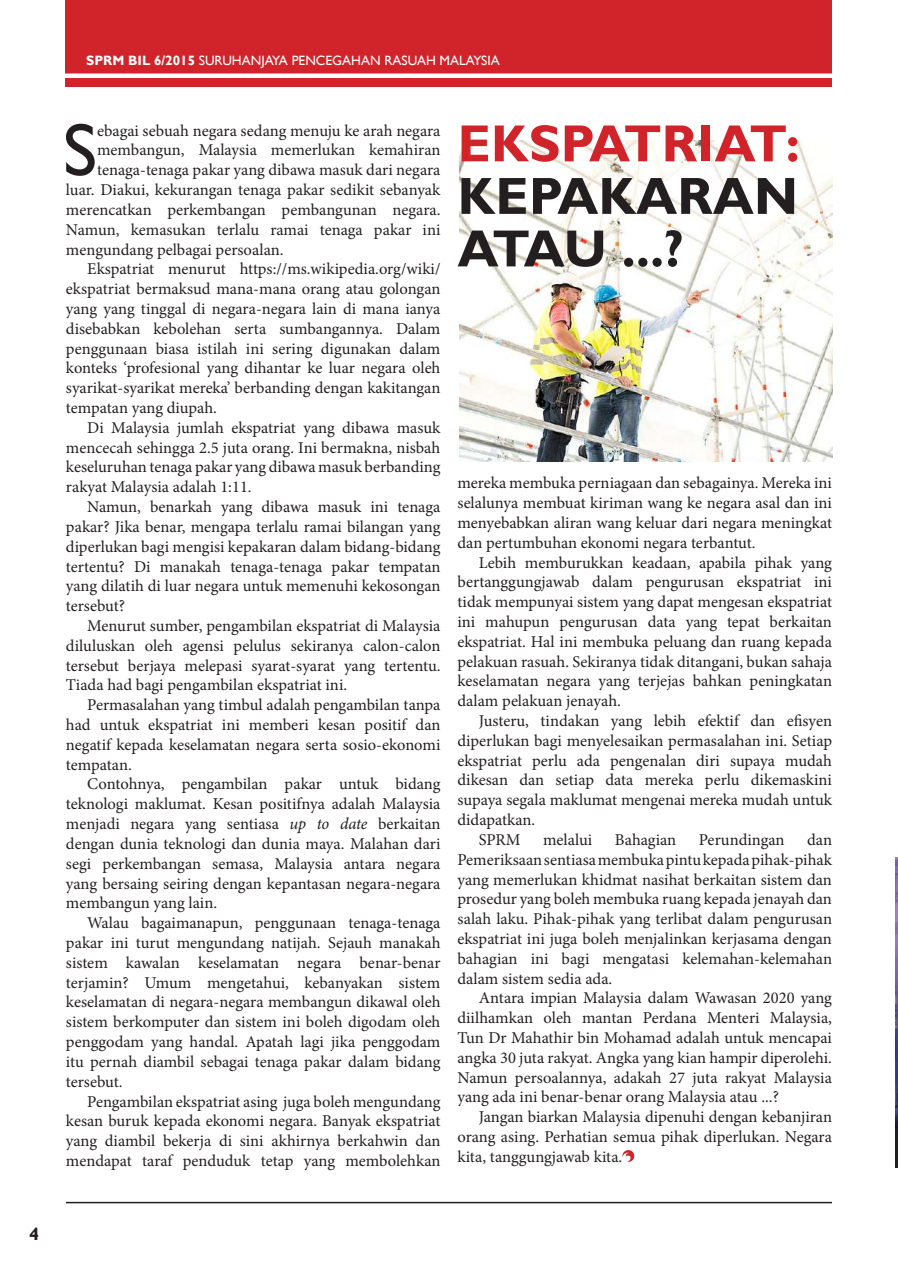
<style>
.page{position:relative;width:898px;height:1268px;background:#fff}
.page>*{position:absolute;margin:0;border:0;box-sizing:border-box;transform-origin:0 0}
.t1{font:74.55px "Gill Sans";color:#231f20}
.t2{font:700 52.5px/52.5px "Gill Sans";color:#231f20}
.t3{font:700 52.5px "Gill Sans";color:#d1232a}
.t4{font:700 18px "Gill Sans";color:#231f20}
.t5{font:16.5px/19.8px "Minion Pro";color:#231f20;text-align:justify}
.t6{font:13.5px "Gill Sans";color:#fff}
.s1{font-weight:700}
.s2{font-style:italic}
</style>
<div class="page">
<hr style="left:66px;top:1201px;width:765px;height:1px;background:#231f20">
<div style="left:66px;top:0;width:765px;height:86px;background:#d1232a"></div>
<div style="left:65px;top:73px;width:767px;height:5px;background:#fff"></div>
<img style="left:459px;top:140px;width:372px;height:321px">
<svg style="left:622px;top:1150px;width:12px;height:11px"></svg>
<img style="left:895px;top:857px;width:2px;height:271px">
<hr style="left:895px;top:1128px;width:2px;height:39px;background:#231f20">
<p class="t4" style="left:29px;top:1222px;width:11px">4</p>
<p class="t6" style="left:86px;top:52px;width:415px"><span class="s1">SPRM BIL 6/2015</span> SURUHANJAYA PENCEGAHAN RASUAH MALAYSIA</p>
<h1 class="t1" style="left:63px;top:107px;width:36px">S</h1>
<p class="t5" style="left:97px;top:120px;width:345px">ebagai sebuah negara sedang menuju ke arah negara</p>
<p class="t5" style="left:97px;top:140px;width:345px">membangun, Malaysia memerlukan kemahiran</p>
<p class="t5" style="left:97px;top:160px;width:345px">tenaga-tenaga pakar yang dibawa masuk dari negara</p>
<p class="t5" style="left:66px;top:180px;width:376px">luar. Diakui, kekurangan tenaga pakar sedikit sebanyak</p>
<p class="t5" style="left:66px;top:200px;width:376px">merencatkan perkembangan pembangunan negara.</p>
<p class="t5" style="left:66px;top:219px;width:376px">Namun, kemasukan terlalu ramai tenaga pakar ini</p>
<p class="t5" style="left:66px;top:239px;width:219px">mengundang pelbagai persoalan.</p>
<p class="t5" style="left:87px;top:259px;width:354px">Ekspatriat menurut https://ms.wikipedia.org/wiki/</p>
<p class="t5" style="left:66px;top:279px;width:376px">ekspatriat bermaksud mana-mana orang atau golongan</p>
<p class="t5" style="left:66px;top:299px;width:376px">yang yang tinggal di negara-negara lain di mana ianya</p>
<p class="t5" style="left:66px;top:318px;width:376px">disebabkan kebolehan serta sumbangannya. Dalam</p>
<p class="t5" style="left:66px;top:338px;width:376px">penggunaan biasa istilah ini sering digunakan dalam</p>
<p class="t5" style="left:66px;top:358px;width:376px">konteks ‘profesional yang dihantar ke luar negara oleh</p>
<p class="t5" style="left:66px;top:378px;width:376px">syarikat-syarikat mereka’ berbanding dengan kakitangan</p>
<p class="t5" style="left:66px;top:398px;width:152px">tempatan yang diupah.</p>
<p class="t5" style="left:87px;top:417px;width:354px">Di Malaysia jumlah ekspatriat yang dibawa masuk</p>
<p class="t5" style="left:66px;top:437px;width:376px">mencecah sehingga 2.5 juta orang. Ini bermakna, nisbah</p>
<p class="t5" style="left:66px;top:457px;width:376px">keseluruhan tenaga pakar yang dibawa masuk berbanding</p>
<p class="t5" style="left:66px;top:477px;width:187px">rakyat Malaysia adalah 1:11.</p>
<p class="t5" style="left:87px;top:497px;width:354px">Namun, benarkah yang dibawa masuk ini tenaga</p>
<p class="t5" style="left:66px;top:516px;width:376px">pakar? Jika benar, mengapa terlalu ramai bilangan yang</p>
<p class="t5" style="left:66px;top:536px;width:376px">diperlukan bagi mengisi kepakaran dalam bidang-bidang</p>
<p class="t5" style="left:66px;top:556px;width:376px">tertentu? Di manakah tenaga-tenaga pakar tempatan</p>
<p class="t5" style="left:66px;top:576px;width:376px">yang dilatih di luar negara untuk memenuhi kekosongan</p>
<p class="t5" style="left:66px;top:596px;width:61px">tersebut?</p>
<p class="t5" style="left:87px;top:615px;width:354px">Menurut sumber, pengambilan ekspatriat di Malaysia</p>
<p class="t5" style="left:66px;top:635px;width:376px">diluluskan oleh agensi pelulus sekiranya calon-calon</p>
<p class="t5" style="left:66px;top:655px;width:376px">tersebut berjaya melepasi syarat-syarat yang tertentu.</p>
<p class="t5" style="left:66px;top:675px;width:282px">Tiada had bagi pengambilan ekspatriat ini.</p>
<p class="t5" style="left:87px;top:695px;width:354px">Permasalahan yang timbul adalah pengambilan tanpa</p>
<p class="t5" style="left:66px;top:714px;width:376px">had untuk ekspatriat ini memberi kesan positif dan</p>
<p class="t5" style="left:66px;top:734px;width:376px">negatif kepada keselamatan negara serta sosio-ekonomi</p>
<p class="t5" style="left:66px;top:754px;width:67px">tempatan.</p>
<p class="t5" style="left:87px;top:774px;width:354px">Contohnya, pengambilan pakar untuk bidang</p>
<p class="t5" style="left:66px;top:794px;width:376px">teknologi maklumat. Kesan positifnya adalah Malaysia</p>
<p class="t5" style="left:66px;top:813px;width:376px">menjadi negara yang sentiasa <span class="s2">up to date</span> berkaitan</p>
<p class="t5" style="left:66px;top:833px;width:376px">dengan dunia teknologi dan dunia maya. Malahan dari</p>
<p class="t5" style="left:66px;top:853px;width:376px">segi perkembangan semasa, Malaysia antara negara</p>
<p class="t5" style="left:66px;top:873px;width:376px">yang bersaing seiring dengan kepantasan negara-negara</p>
<p class="t5" style="left:66px;top:893px;width:153px">membangun yang lain.</p>
<p class="t5" style="left:87px;top:912px;width:354px">Walau bagaimanapun, penggunaan tenaga-tenaga</p>
<p class="t5" style="left:66px;top:932px;width:376px">pakar ini turut mengundang natijah. Sejauh manakah</p>
<p class="t5" style="left:66px;top:952px;width:376px">sistem kawalan keselamatan negara benar-benar</p>
<p class="t5" style="left:66px;top:972px;width:376px">terjamin? Umum mengetahui, kebanyakan sistem</p>
<p class="t5" style="left:66px;top:992px;width:376px">keselamatan di negara-negara membangun dikawal oleh</p>
<p class="t5" style="left:66px;top:1011px;width:376px">sistem berkomputer dan sistem ini boleh digodam oleh</p>
<p class="t5" style="left:66px;top:1031px;width:376px">penggodam yang handal. Apatah lagi jika penggodam</p>
<p class="t5" style="left:66px;top:1051px;width:376px">itu pernah diambil sebagai tenaga pakar dalam bidang</p>
<p class="t5" style="left:66px;top:1071px;width:58px">tersebut.</p>
<p class="t5" style="left:87px;top:1091px;width:354px">Pengambilan ekspatriat asing juga boleh mengundang</p>
<p class="t5" style="left:66px;top:1110px;width:376px">kesan buruk kepada ekonomi negara. Banyak ekspatriat</p>
<p class="t5" style="left:66px;top:1130px;width:376px">yang diambil bekerja di sini akhirnya berkahwin dan</p>
<p class="t5" style="left:66px;top:1150px;width:376px">mendapat taraf penduduk tetap yang membolehkan</p>
<h2 class="t3" style="left:457px;top:112px;width:344px">EKSPATRIAT:</h2>
<h2 class="t2" style="left:457px;top:171px;width:342px">KEPAKARAN<br>ATAU ...?</h2>
<p class="t5" style="left:457px;top:473px;width:376px">mereka membuka perniagaan dan sebagainya. Mereka ini selalunya membuat kiriman wang ke negara asal dan ini menyebabkan aliran wang keluar dari negara meningkat dan pertumbuhan ekonomi negara terbantut.</p>
<p class="t5" style="left:457px;top:552px;width:376px;text-indent:21px">Lebih memburukkan keadaan, apabila pihak yang bertanggungjawab dalam pengurusan ekspatriat ini tidak mempunyai sistem yang dapat mengesan ekspatriat ini mahupun pengurusan data yang tepat berkaitan ekspatriat. Hal ini membuka peluang dan ruang kepada pelakuan rasuah. Sekiranya tidak ditangani, bukan sahaja keselamatan negara yang terjejas bahkan peningkatan dalam pelakuan jenayah.</p>
<p class="t5" style="left:478px;top:710px;width:354px">Justeru, tindakan yang lebih efektif dan efisyen</p>
<p class="t5" style="left:457px;top:730px;width:376px">diperlukan bagi menyelesaikan permasalahan ini. Setiap</p>
<p class="t5" style="left:457px;top:750px;width:376px">ekspatriat perlu ada pengenalan diri supaya mudah</p>
<p class="t5" style="left:457px;top:770px;width:376px">dikesan dan setiap data mereka perlu dikemaskini</p>
<p class="t5" style="left:457px;top:790px;width:376px">supaya segala maklumat mengenai mereka mudah untuk</p>
<p class="t5" style="left:457px;top:809px;width:79px">didapatkan.</p>
<p class="t5" style="left:478px;top:829px;width:43px">SPRM</p>
<p class="t5" style="left:543px;top:829px;width:51px">melalui</p>
<p class="t5" style="left:614px;top:829px;width:63px">Bahagian</p>
<p class="t5" style="left:698px;top:829px;width:87px">Perundingan</p>
<p class="t5" style="left:457px;top:829px;width:376px;text-indent:349px">dan Pemeriksaan sentiasa membuka pintu kepada pihak-pihak yang memerlukan khidmat nasihat berkaitan sistem dan prosedur yang boleh membuka ruang kepada jenayah dan salah laku. Pihak-pihak yang terlibat dalam pengurusan ekspatriat ini juga boleh menjalinkan kerjasama dengan bahagian ini bagi mengatasi kelemahan-kelemahan dalam sistem sedia ada.</p>
<p class="t5" style="left:457px;top:988px;width:376px;text-indent:21px">Antara impian Malaysia dalam Wawasan 2020 yang diilhamkan oleh mantan Perdana Menteri Malaysia, Tun Dr Mahathir bin Mohamad adalah untuk mencapai angka 30 juta rakyat. Angka yang kian hampir diperolehi.<br>Namun persoalannya, adakah 27 juta rakyat Malaysia yang ada ini benar-benar orang Malaysia atau ...?</p>
<p class="t5" style="left:457px;top:1106px;width:376px;text-indent:21px">Jangan biarkan Malaysia dipenuhi dengan kebanjiran orang asing. Perhatian semua pihak diperlukan. Negara kita, tanggungjawab kita.</p>
</div>
